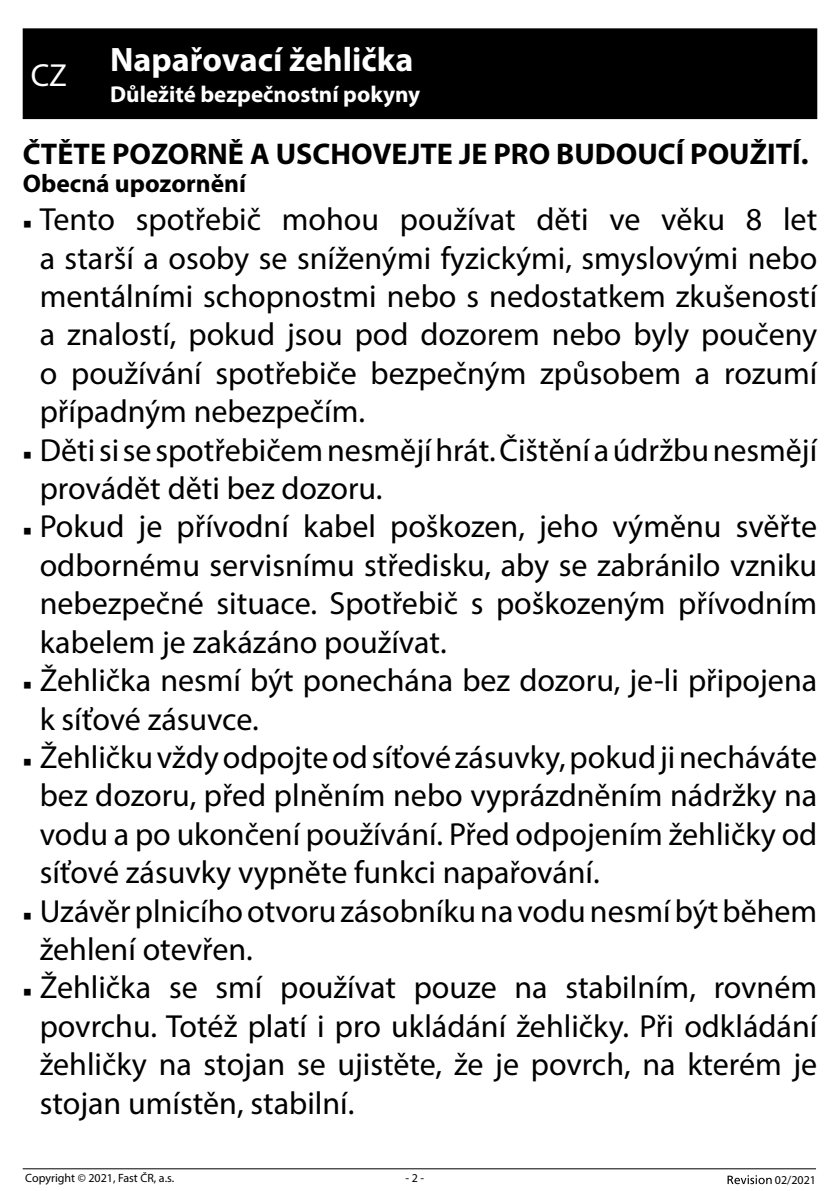
<style>
.page{position:relative;width:840px;height:1191px;background:#fff}
.page>*{position:absolute;margin:0;border:0;box-sizing:border-box;transform-origin:0 0}
.t1{font:700 34px "Myriad Pro";color:#fff}
.t2{font:32px/38.4px "Myriad Pro";color:#000;text-align:justify}
.t3{font:32px "Myriad Pro";color:#fff}
.t4{font:700 30px "Myriad Pro";color:#000}
.t5{font:700 25.4px "Myriad Pro";color:#000}
.t6{font:700 23px "Myriad Pro";color:#fff}
.t7{font:12px "Myriad Pro";color:#000}
.s1{font-family:"Minion Pro";font-size:23px}
</style>
<div class="page">
<svg style="left:727px;top:1175px;width:44px;height:9px"></svg>
<hr style="left:23px;top:1168px;width:792px;height:1px;background:#000">
<div style="left:23px;top:28px;width:793px;height:91px;background:#000"></div>
<p class="t1" style="left:110px;top:37px;width:305px">Napařovací žehlička</p>
<p class="t6" style="left:110px;top:79px;width:311px">Důležité bezpečnostní pokyny</p>
<p class="t4" style="left:23px;top:134px;width:786px">ČTĚTE POZORNĚ A USCHOVEJTE JE PRO BUDOUCÍ POUŽITÍ.</p>
<p class="t5" style="left:23px;top:167px;width:225px">Obecná upozornění</p>
<p class="t2" style="left:40px;top:200px;width:778px;text-indent:-17px"><span class="s1">■</span> Tento spotřebič mohou používat děti ve věku 8 let a starší a osoby se sníženými fyzickými, smyslovými nebo mentálními schopnostmi nebo s nedostatkem zkušeností a znalostí, pokud jsou pod dozorem nebo byly poučeny o používání spotřebiče bezpečným způsobem a rozumí případným nebezpečím.</p>
<p class="t2" style="left:40px;top:430px;width:778px;text-indent:-17px"><span class="s1">■</span> Děti si se spotřebičem nesmějí hrát. Čištění a údržbu nesmějí provádět děti bez dozoru.</p>
<p class="t2" style="left:40px;top:507px;width:778px;text-indent:-17px"><span class="s1">■</span> Pokud je přívodní kabel poškozen, jeho výměnu svěřte odbornému servisnímu středisku, aby se zabránilo vzniku nebezpečné situace. Spotřebič s poškozeným přívodním kabelem je zakázáno používat.</p>
<p class="t2" style="left:40px;top:660px;width:778px;text-indent:-17px"><span class="s1">■</span> Žehlička nesmí být ponechána bez dozoru, je-li připojena k síťové zásuvce.</p>
<p class="t2" style="left:40px;top:737px;width:778px;text-indent:-17px"><span class="s1">■</span> Žehličku vždy odpojte od síťové zásuvky, pokud ji necháváte bez dozoru, před plněním nebo vyprázdněním nádržky na vodu a po ukončení používání. Před odpojením žehličky od síťové zásuvky vypněte funkci napařování.</p>
<p class="t2" style="left:40px;top:891px;width:778px;text-indent:-17px"><span class="s1">■</span> Uzávěr plnicího otvoru zásobníku na vodu nesmí být během žehlení otevřen.</p>
<p class="t2" style="left:40px;top:968px;width:778px;text-indent:-17px"><span class="s1">■</span> Žehlička se smí používat pouze na stabilním, rovném povrchu. Totéž platí i pro ukládání žehličky. Při odkládání žehličky na stojan se ujistěte, že je povrch, na kterém je stojan umístěn, stabilní.</p>
<p class="t3" style="left:31px;top:55px;width:38px">CZ</p>
<p class="t7" style="left:25px;top:1170px;width:150px">Copyright © 2021, Fast ČR, a.s.</p>
<p class="t7" style="left:405px;top:1170px;width:20px">- 2 -</p>
<p class="t7" style="left:774px;top:1172px;width:43px">02/2021</p>
</div>
